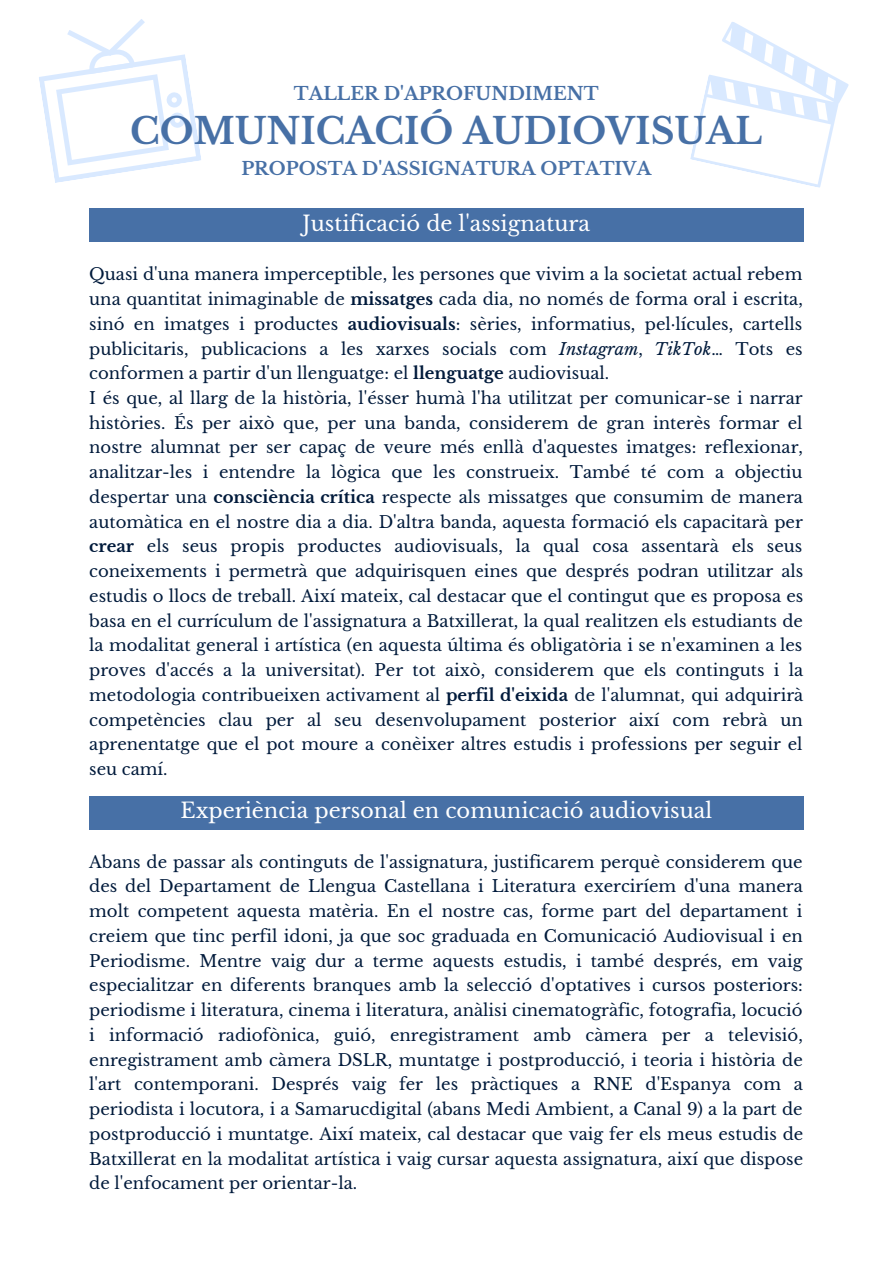
<style>
.page{position:relative;width:893px;height:1264px;background:#fff}
.page>*{position:absolute;margin:0;border:0;box-sizing:border-box;transform-origin:0 0}
.t1{font:700 36px "Libre Baskerville";color:#4770a6}
.t2{font:21px "Libre Baskerville";color:#fff}
.t3{font:700 18px "Libre Baskerville";color:#4770a6}
.t4{font:16.5px/24.8px "Libre Baskerville";color:#001a3b}
.s1{font-weight:700}
.s2{font-style:italic}
</style>
<div class="page">
<div style="left:89px;top:208px;width:714px;height:34px;background:#4770a6"></div>
<svg style="left:690px;top:22px;width:159px;height:166px"></svg>
<svg style="left:39px;top:19px;width:162px;height:164px"></svg>
<div style="left:89px;top:796px;width:714px;height:33px;background:#4770a6"></div>
<p class="t3" style="left:294px;top:83px;width:306px">TALLER D'APROFUNDIMENT</p>
<h1 class="t1" style="left:130px;top:109px;width:633px">COMUNICACIÓ AUDIOVISUAL</h1>
<p class="t3" style="left:241px;top:157px;width:411px">PROPOSTA D'ASSIGNATURA OPTATIVA</p>
<p class="t2" style="left:302px;top:210px;width:289px">Justificació de l'assignatura</p>
<p class="t4" style="left:89px;top:262px;width:715px">Quasi d'una manera imperceptible, les persones que vivim a la societat actual rebem una quantitat inimaginable de <span class="s1">missatges</span> cada dia, no només de forma oral i escrita, sinó en imatges i productes <span class="s1">audiovisuals</span>: sèries, informatius, pel·lícules, cartells publicitaris, publicacions a les xarxes socials com <span class="s2">Instagram</span>, <span class="s2">TikTok</span>… Tots es conformen a partir d'un llenguatge: el <span class="s1">llenguatge</span> audiovisual.<br>I és que, al llarg de la història, l'ésser humà l'ha utilitzat per comunicar-se i narrar històries. És per això que, per una banda, considerem de gran interès formar el nostre alumnat per ser capaç de veure més enllà d'aquestes imatges: reflexionar, analitzar-les i entendre la lògica que les construeix. També té com a objectiu despertar una <span class="s1">consciència crítica</span> respecte als missatges que consumim de manera automàtica en el nostre dia a dia. D'altra banda, aquesta formació els capacitarà per <span class="s1">crear</span> els seus propis productes audiovisuals, la qual cosa assentarà els seus coneixements i permetrà que adquirisquen eines que després podran utilitzar als estudis o llocs de treball. Així mateix, cal destacar que el contingut que es proposa es basa en el currículum de l'assignatura a Batxillerat, la qual realitzen els estudiants de la modalitat general i artística (en aquesta última és obligatòria i se n'examinen a les proves d'accés a la universitat). Per tot això, considerem que els continguts i la metodologia contribueixen activament al <span class="s1">perfil d'eixida</span> de l'alumnat, qui adquirirà competències clau per al seu desenvolupament posterior així com rebrà un aprenentatge que el pot moure a conèixer altres estudis i professions per seguir el seu camí.</p>
<p class="t2" style="left:180px;top:798px;width:533px">Experiència personal en comunicació audiovisual</p>
<p class="t4" style="left:89px;top:849px;width:715px;text-align:justify">Abans de passar als continguts de l'assignatura, justificarem perquè considerem que des del Departament de Llengua Castellana i Literatura exerciríem d'una manera molt competent aquesta matèria. En el nostre cas, forme part del departament i creiem que tinc perfil idoni, ja que soc graduada en Comunicació Audiovisual i en Periodisme. Mentre vaig dur a terme aquests estudis, i també després, em vaig especialitzar en diferents branques amb la selecció d'optatives i cursos posteriors: periodisme i literatura, cinema i literatura, anàlisi cinematogràfic, fotografia, locució i informació radiofònica, guió, enregistrament amb càmera per a televisió, enregistrament amb càmera DSLR, muntatge i postproducció, i teoria i història de l'art contemporani. Després vaig fer les pràctiques a RNE d'Espanya com a periodista i locutora, i a Samarucdigital (abans Medi Ambient, a Canal 9) a la part de postproducció i muntatge. Així mateix, cal destacar que vaig fer els meus estudis de Batxillerat en la modalitat artística i vaig cursar aquesta assignatura, així que dispose de l'enfocament per orientar-la.</p>
</div>
